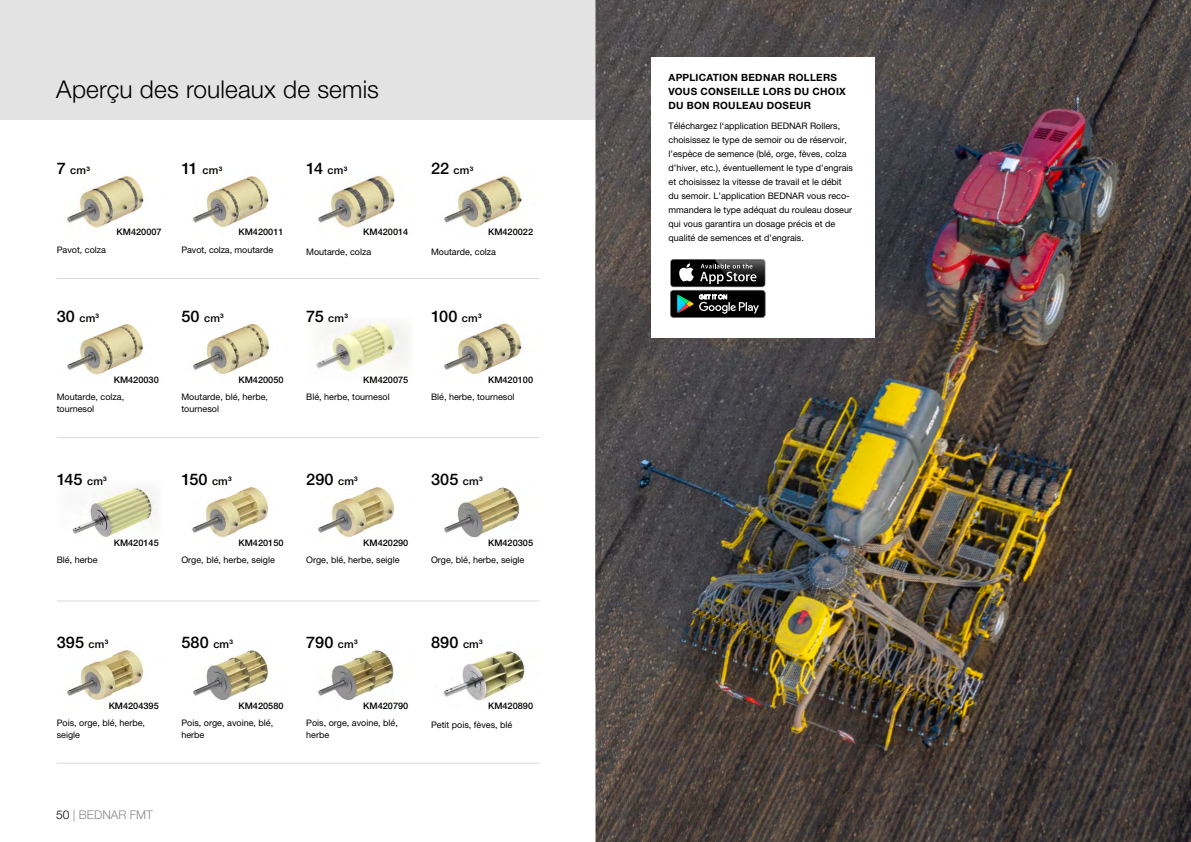
<style>
.page{position:relative;width:1191px;height:842px;background:#fff}
.page>*{position:absolute;margin:0;border:0;box-sizing:border-box;transform-origin:0 0}
.Nadpis_1{font:300 24.5px "Helvetica Neue LT Pro";letter-spacing:.005em;color:#000}
.Nadpis_2{font:500 16px "Helvetica Neue LT Pro";letter-spacing:.005em;color:#000}
.t1{font:300 12px "Helvetica Neue LT Pro";color:#878787}
.Nadpis_2-2{font:500 10.8px "Helvetica Neue LT Pro";color:#000}
.NADPIS_10{font:700 10px/14px "Helvetica Neue LT Pro";letter-spacing:.03em;color:#000}
.ZAKLADNI_TEXT_RU{font:9px/14px "Helvetica Neue LT Pro";color:#000}
.Základní_text{font:9px/12px "Helvetica Neue LT Pro";color:#000}
.KM{font:500 9px "Helvetica Neue LT Pro";color:#000}
.s1{font-size:10.8px}
.s2{font-size:16px}
.s3{color:#000}
</style>
<div class="page">
<img style="left:318px;top:176px;width:77px;height:52px">
<img style="left:67px;top:176px;width:77px;height:52px">
<img style="left:444px;top:176px;width:78px;height:52px">
<img style="left:193px;top:176px;width:76px;height:52px">
<img style="left:316px;top:321px;width:92px;height:51px">
<img style="left:193px;top:323px;width:77px;height:52px">
<img style="left:67px;top:324px;width:77px;height:51px">
<img style="left:444px;top:323px;width:78px;height:52px">
<img style="left:192px;top:487px;width:77px;height:51px">
<img style="left:318px;top:487px;width:77px;height:51px">
<img style="left:72px;top:486px;width:85px;height:51px">
<img style="left:444px;top:487px;width:76px;height:51px">
<div style="left:0;top:0;width:1191px;height:119px;background:#e3e3e3"></div>
<hr style="left:57px;top:278px;width:482px;height:1px;background:#dadada">
<hr style="left:57px;top:437px;width:482px;height:1px;background:#dadada">
<hr style="left:57px;top:600px;width:482px;height:1px;background:#dadada">
<hr style="left:57px;top:763px;width:482px;height:1px;background:#dadada">
<img style="left:595px;top:0;width:596px;height:842px">
<img style="left:67px;top:650px;width:77px;height:51px">
<img style="left:318px;top:650px;width:76px;height:51px">
<img style="left:193px;top:650px;width:75px;height:50px">
<img style="left:443px;top:651px;width:82px;height:50px">
<div style="left:651px;top:57px;width:223px;height:281px;background:#fff"></div>
<svg style="left:670px;top:259px;width:95px;height:59px;background:#404342"></svg>
<p class="Nadpis_1" style="left:56px;top:74px;width:324px">Aperçu des rouleaux de semis</p>
<p class="NADPIS_10" style="left:668px;top:70px;width:179px">APPLICATION BEDNAR ROLLERS<br>VOUS CONSEILLE LORS DU CHOIX<br>DU BON ROULEAU DOSEUR</p>
<p class="ZAKLADNI_TEXT_RU" style="left:668px;top:118px;width:186px">Téléchargez l‘application BEDNAR Rollers, choisissez le type de semoir ou de réservoir, l’espèce de semence (blé, orge, fèves, colza d’hiver, etc.), éventuellement le type d’engrais et choisissez la vitesse de travail et le débit du semoir. L’application BEDNAR vous reco&shy;mmandera le type adéquat du rouleau doseur qui vous garantira un dosage précis et de qualité de semences et d’engrais.</p>
<p class="Nadpis_2" style="left:431px;top:159px;width:44px">22 <span class="s1">cm</span><sup>3</sup></p>
<p class="Nadpis_2-2" style="left:57px;top:164px;width:35px"><span class="s2">7</span> cm<sup>3</sup></p>
<p class="Nadpis_2" style="left:181px;top:159px;width:42px">11 <span class="s1">cm</span><sup>3</sup></p>
<p class="Nadpis_2" style="left:306px;top:159px;width:42px">14 <span class="s1">cm</span><sup>3</sup></p>
<p class="KM" style="left:117px;top:227px;width:47px">KM420007</p>
<p class="KM" style="left:238px;top:227px;width:47px">KM420011</p>
<p class="Základní_text" style="left:181px;top:244px;width:93px">Pavot, colza, moutarde</p>
<p class="KM" style="left:363px;top:227px;width:47px">KM420014</p>
<p class="Základní_text" style="left:306px;top:246px;width:66px">Moutarde, colza</p>
<p class="KM" style="left:488px;top:227px;width:47px">KM420022</p>
<p class="Základní_text" style="left:431px;top:246px;width:66px">Moutarde, colza</p>
<p class="Základní_text" style="left:57px;top:244px;width:51px">Pavot, colza</p>
<p class="Nadpis_2" style="left:57px;top:306px;width:44px">30 <span class="s1">cm</span><sup>3</sup></p>
<p class="KM" style="left:114px;top:374px;width:47px">KM420030</p>
<p class="Základní_text" style="left:57px;top:391px;width:69px">Moutarde, colza, tournesol</p>
<p class="Nadpis_2" style="left:181px;top:306px;width:44px">50 <span class="s1">cm</span><sup>3</sup></p>
<p class="KM" style="left:238px;top:374px;width:47px">KM420050</p>
<p class="Základní_text" style="left:181px;top:391px;width:88px">Moutarde, blé, herbe, tournesol</p>
<p class="Nadpis_2" style="left:306px;top:306px;width:43px">75 <span class="s1">cm</span><sup>3</sup></p>
<p class="KM" style="left:363px;top:374px;width:47px">KM420075</p>
<p class="Základní_text" style="left:306px;top:391px;width:85px">Blé, herbe, tournesol</p>
<p class="Nadpis_2" style="left:431px;top:306px;width:52px">100 <span class="s1">cm</span><sup>3</sup></p>
<p class="KM" style="left:488px;top:374px;width:47px">KM420100</p>
<p class="Základní_text" style="left:431px;top:391px;width:85px">Blé, herbe, tournesol</p>
<p class="Nadpis_2" style="left:57px;top:469px;width:52px">145 <span class="s1">cm</span><sup>3</sup></p>
<p class="Základní_text" style="left:57px;top:554px;width:43px">Blé, herbe</p>
<p class="KM" style="left:114px;top:537px;width:47px">KM420145</p>
<p class="Nadpis_2" style="left:181px;top:469px;width:52px">150 <span class="s1">cm</span><sup>3</sup></p>
<p class="KM" style="left:238px;top:537px;width:47px">KM420150</p>
<p class="Základní_text" style="left:181px;top:554px;width:95px">Orge, blé, herbe, seigle</p>
<p class="Nadpis_2" style="left:306px;top:469px;width:53px">290 <span class="s1">cm</span><sup>3</sup></p>
<p class="KM" style="left:363px;top:537px;width:47px">KM420290</p>
<p class="Základní_text" style="left:306px;top:554px;width:95px">Orge, blé, herbe, seigle</p>
<p class="Nadpis_2" style="left:431px;top:469px;width:53px">305 <span class="s1">cm</span><sup>3</sup></p>
<p class="KM" style="left:488px;top:537px;width:47px">KM420305</p>
<p class="Základní_text" style="left:431px;top:554px;width:95px">Orge, blé, herbe, seigle</p>
<p class="Nadpis_2" style="left:57px;top:632px;width:53px">395 <span class="s1">cm</span><sup>3</sup></p>
<p class="KM" style="left:109px;top:700px;width:52px">KM4204395</p>
<p class="Základní_text" style="left:57px;top:717px;width:90px">Pois, orge, blé, herbe, seigle</p>
<p class="Nadpis_2" style="left:181px;top:632px;width:53px">580 <span class="s1">cm</span><sup>3</sup></p>
<p class="KM" style="left:238px;top:700px;width:47px">KM420580</p>
<p class="Základní_text" style="left:181px;top:717px;width:93px">Pois, orge, avoine, blé, herbe</p>
<p class="Nadpis_2" style="left:306px;top:632px;width:53px">790 <span class="s1">cm</span><sup>3</sup></p>
<p class="KM" style="left:363px;top:700px;width:47px">KM420790</p>
<p class="Základní_text" style="left:306px;top:717px;width:93px">Pois, orge, avoine, blé, herbe</p>
<p class="Nadpis_2" style="left:431px;top:632px;width:53px">890 <span class="s1">cm</span><sup>3</sup></p>
<p class="KM" style="left:488px;top:700px;width:47px">KM420890</p>
<p class="Základní_text" style="left:431px;top:719px;width:83px">Petit pois, fèves, blé</p>
<h3 class="t1" style="left:56px;top:807px;width:98px"><span class="s3">50</span> | BEDNAR FMT</h3>
</div>
